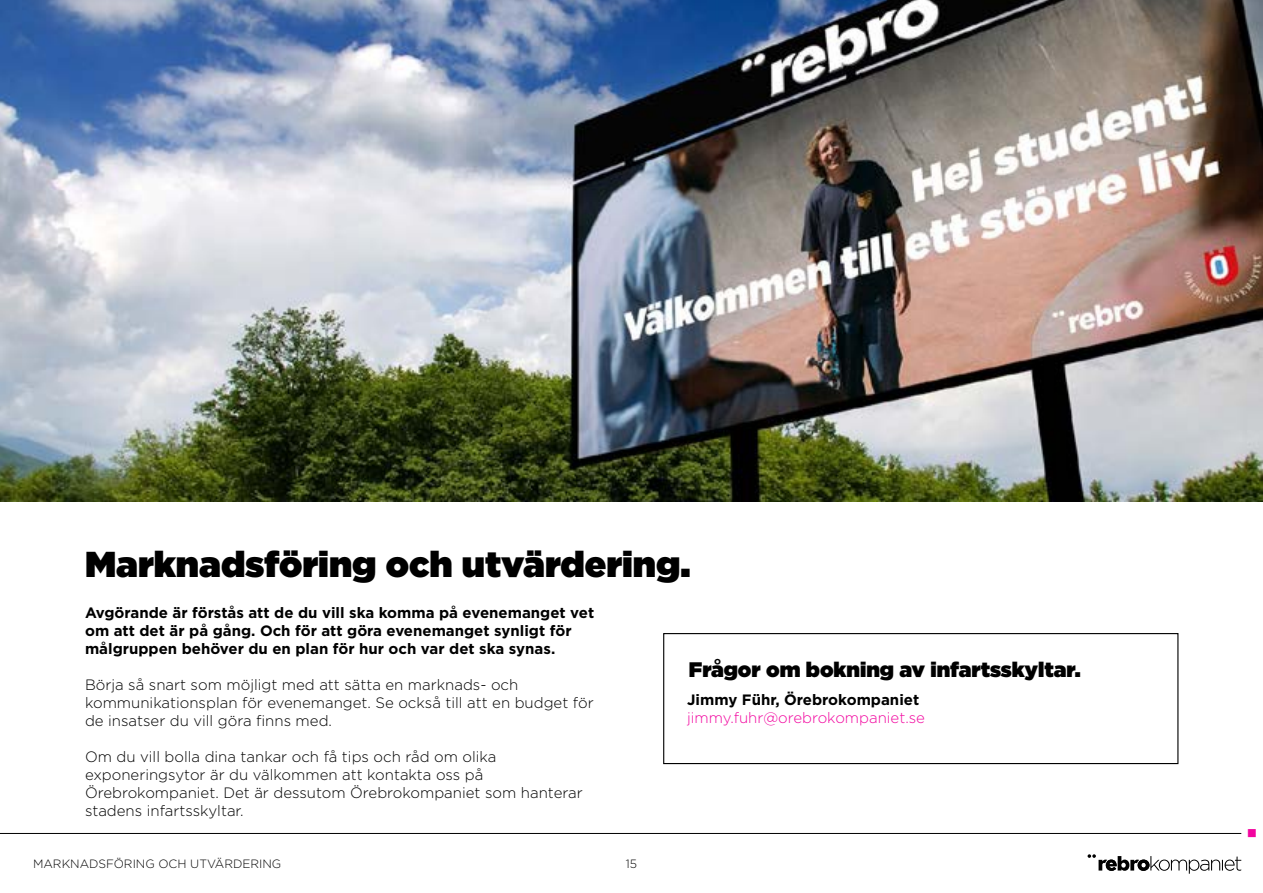
<style>
.page{position:relative;width:1263px;height:893px;background:#fff}
.page>*{position:absolute;margin:0;border:0;box-sizing:border-box;transform-origin:0 0}
.t1{font:900 36px "Gotham";color:#000}
.t2{font:27px "Wingdings";color:#f2059f}
.t3{font:900 21px "Gotham";color:#000}
.t4{font:300 15px/18px "Gotham";color:#000}
.t5{font:700 15px/18px "Gotham";color:#000}
.t6{font:300 15px "Gotham";color:#f2059f}
.t7{font:300 12px "Gotham";color:#000}
</style>
<div class="page">
<hr style="left:0;top:833px;width:1241px;height:1px;background:#000">
<svg style="left:1087px;top:854px;width:154px;height:20px"></svg>
<div style="left:663px;top:633px;width:515px;height:131px;border:1px solid #000"></div>
<img style="left:0;top:0;width:1263px;height:502px">
<h1 class="t1" style="left:85px;top:538px;width:607px">Marknadsföring och utvärdering.</h1>
<p class="t5" style="left:85px;top:603px;width:511px">Avgörande är förstås att de du vill ska komma på evenemanget vet om att det är på gång. Och för att göra evenemanget synligt för målgruppen behöver du en plan för hur och var det ska synas.</p>
<p class="t4" style="left:85px;top:675px;width:510px">Börja så snart som möjligt med att sätta en marknads- och kommunikationsplan för evenemanget. Se också till att en budget för de insatser du vill göra finns med.</p>
<p class="t4" style="left:85px;top:747px;width:499px">Om du vill bolla dina tankar och få tips och råd om olika exponeringsytor är du välkommen att kontakta oss på Örebrokompaniet. Det är dessutom Örebrokompaniet som hanterar stadens infartsskyltar.</p>
<p class="t7" style="left:33px;top:856px;width:250px">MARKNADSFÖRING OCH UTVÄRDERING</p>
<p class="t7" style="left:626px;top:856px;width:13px">15</p>
<h3 class="t3" style="left:689px;top:654px;width:393px">Frågor om bokning av infartsskyltar.</h3>
<p class="t5" style="left:687px;top:691px;width:234px">Jimmy Führ, Örebrokompaniet</p>
<p class="t6" style="left:687px;top:709px;width:239px">jimmy.fuhr@orebrokompaniet.se</p>
<h2 class="t2" style="left:1246px;top:819px;width:14px">▪</h2>
</div>
